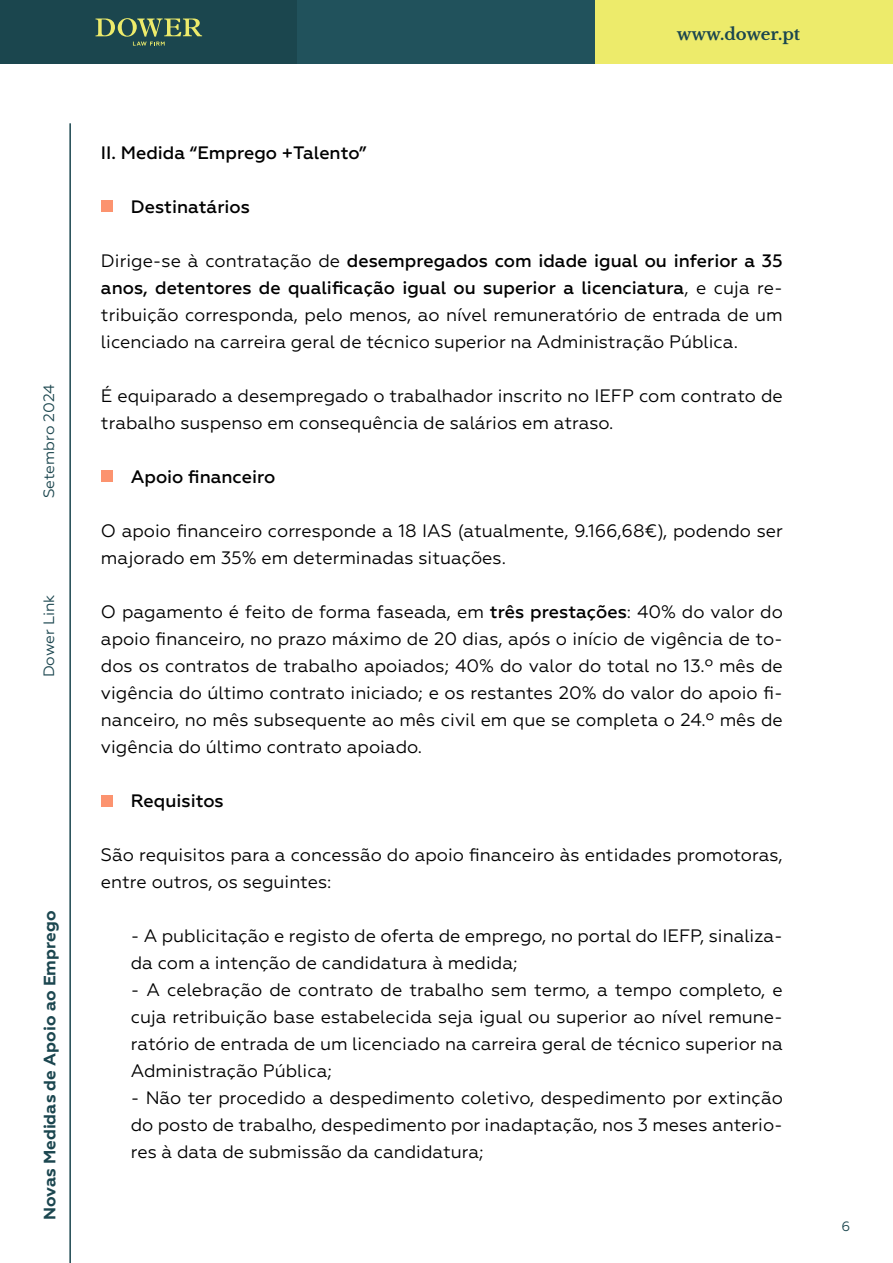
<style>
.page{position:relative;width:893px;height:1263px;background:#fff}
.page>*{position:absolute;margin:0;border:0;box-sizing:border-box;transform-origin:0 0}
.t1{font:18px/27px "Geometria";color:#000;text-align:justify}
.t2{font:500 18px "Geometria";color:#000}
.t3{font:700 16.5px "Geometria";color:#1b464f}
.t4{font:700 16.5px "Libre Baskerville";color:#1b464e}
.t5{font:15px "Geometria";color:#1b464e}
.t6{font:15px "Geometria";color:#1b464f}
.t7{font:13.5px "Geometria";color:#1b464e}
.s1{font-weight:500}
</style>
<div class="page">
<div style="left:0;top:0;width:298px;height:64px;background:#1b464e"></div>
<div style="left:298px;top:0;width:297px;height:64px;background:#21525c"></div>
<div style="left:595px;top:0;width:298px;height:64px;background:#edeb6b"></div>
<svg style="left:96px;top:18px;width:106px;height:28px"></svg>
<hr style="left:69px;top:123px;width:2px;height:1140px;background:#1b464f">
<div style="left:101px;top:795px;width:11px;height:12px;background:#fc936f"></div>
<div style="left:101px;top:471px;width:11px;height:11px;background:#fc936f"></div>
<div style="left:101px;top:201px;width:11px;height:11px;background:#fc936f"></div>
<p class="t5" style="left:40px;top:498px;width:116px;rotate:-90deg">Setembro 2024</p>
<p class="t6" style="left:40px;top:677px;width:85px;rotate:-90deg">Dower Link</p>
<p class="t3" style="left:40px;top:1220px;width:311px;rotate:-90deg">Novas Medidas de Apoio ao Emprego</p>
<p class="t2" style="left:101px;top:142px;width:267px">II. Medida “Emprego +Talento”</p>
<p class="t2" style="left:131px;top:196px;width:121px">Destinatários</p>
<p class="t4" style="left:677px;top:24px;width:125px">www.dower.pt</p>
<p class="t1" style="left:101px;top:247px;width:683px">Dirige-se à contratação de <span class="s1">desempregados com idade igual ou inferior a 35 anos, detentores de qualificação igual ou superior a licenciatura</span>, e cuja re&shy;tribuição corresponda, pelo menos, ao nível remuneratório de entrada de um licenciado na carreira geral de técnico superior na Administração Pública.</p>
<p class="t1" style="left:101px;top:382px;width:683px">É equiparado a desempregado o trabalhador inscrito no IEFP com contrato de trabalho suspenso em consequência de salários em atraso.</p>
<p class="t2" style="left:131px;top:466px;width:146px">Apoio financeiro</p>
<p class="t1" style="left:101px;top:517px;width:683px">O apoio financeiro corresponde a 18 IAS (atualmente, 9.166,68€), podendo ser majorado em 35% em determinadas situações.</p>
<p class="t1" style="left:101px;top:598px;width:683px">O pagamento é feito de forma faseada, em <span class="s1">três prestações</span>: 40% do valor do apoio financeiro, no prazo máximo de 20 dias, após o início de vigência de to&shy;dos os contratos de trabalho apoiados; 40% do valor do total no 13.º mês de vigência do último contrato iniciado; e os restantes 20% do valor do apoio fi&shy;nanceiro, no mês subsequente ao mês civil em que se completa o 24.º mês de vigência do último contrato apoiado.</p>
<p class="t2" style="left:131px;top:790px;width:95px">Requisitos</p>
<p class="t1" style="left:101px;top:841px;width:683px">São requisitos para a concessão do apoio financeiro às entidades promotoras, entre outros, os seguintes:</p>
<p class="t1" style="left:131px;top:922px;width:654px">- A publicitação e registo de oferta de emprego, no portal do IEFP, sinaliza&shy;da com a intenção de candidatura à medida;</p>
<p class="t1" style="left:131px;top:976px;width:654px">- A celebração de contrato de trabalho sem termo, a tempo completo, e cuja retribuição base estabelecida seja igual ou superior ao nível remune&shy;ratório de entrada de um licenciado na carreira geral de técnico superior na Administração Pública;</p>
<p class="t1" style="left:131px;top:1084px;width:654px">- Não ter procedido a despedimento coletivo, despedimento por extinção do posto de trabalho, despedimento por inadaptação, nos 3 meses anterio&shy;res à data de submissão da candidatura;</p>
<p class="t7" style="left:842px;top:1218px;width:10px">6</p>
</div>
